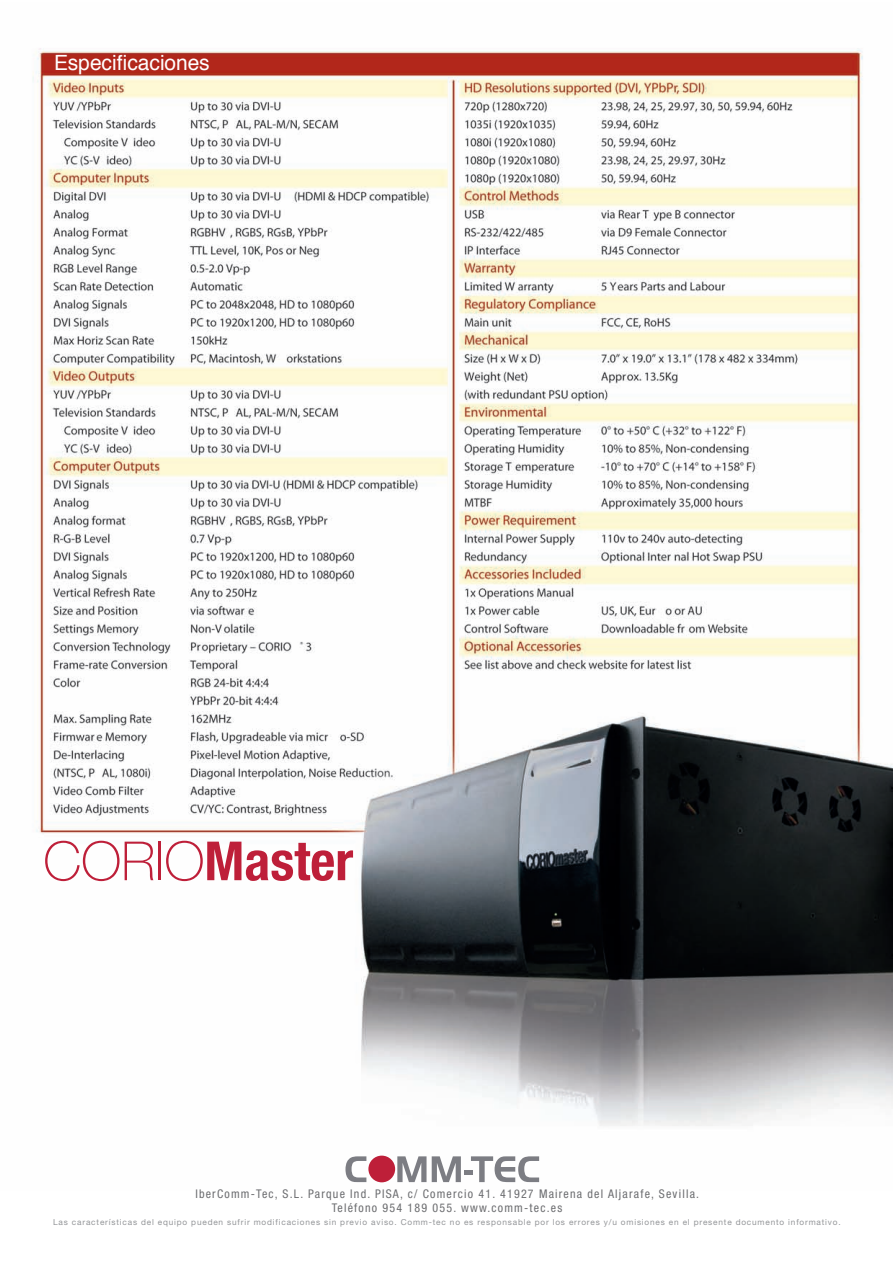
<style>
.page{position:relative;width:893px;height:1263px;background:#fff}
.page>*{position:absolute;margin:0;border:0;box-sizing:border-box;transform-origin:0 0}
.t1{font:700 condensed 54px "Helvetica Neue";color:#be1f39}
.t2{font:21px "Helvetica";color:#fff}
.t3{font:condensed 12px/13.5px "Helvetica Neue";letter-spacing:.1em;color:#6c6d70;text-align:center}
.t4{font:8.25px "Helvetica Neue LT Pro";letter-spacing:.1em;color:#939598}
.s1{font-family:"Helvetica Neue LT";font-weight:100;font-stretch:normal}
</style>
<div class="page">
<img style="left:33px;top:48px;width:860px;height:1135px">
<svg style="left:345px;top:1156px;width:21px;height:26px"></svg>
<svg style="left:397px;top:1156px;width:142px;height:26px"></svg>
<div style="left:368px;top:1155px;width:27px;height:27px;background:#be1f39;border-radius:50%"></div>
<h2 class="t2" style="left:54px;top:46px;width:157px">Especificaciones</h2>
<h1 class="t1" style="left:43px;top:828px;width:312px"><span class="s1">CORIO</span>Master</h1>
<h3 class="t3" style="left:195px;top:1187px;width:505px">IberComm-Tec, S.L. Parque Ind. PISA, c/ Comercio 41. 41927 Mairena del Aljarafe, Sevilla.<br>Teléfono 954 189 055. www.comm-tec.es</h3>
<p class="t4" style="left:53px;top:1217px;width:789px">Las características del equipo pueden sufrir modificaciones sin previo aviso. Comm-tec no es responsable por los errores y/u omisiones en el presente documento informativo.</p>
</div>
